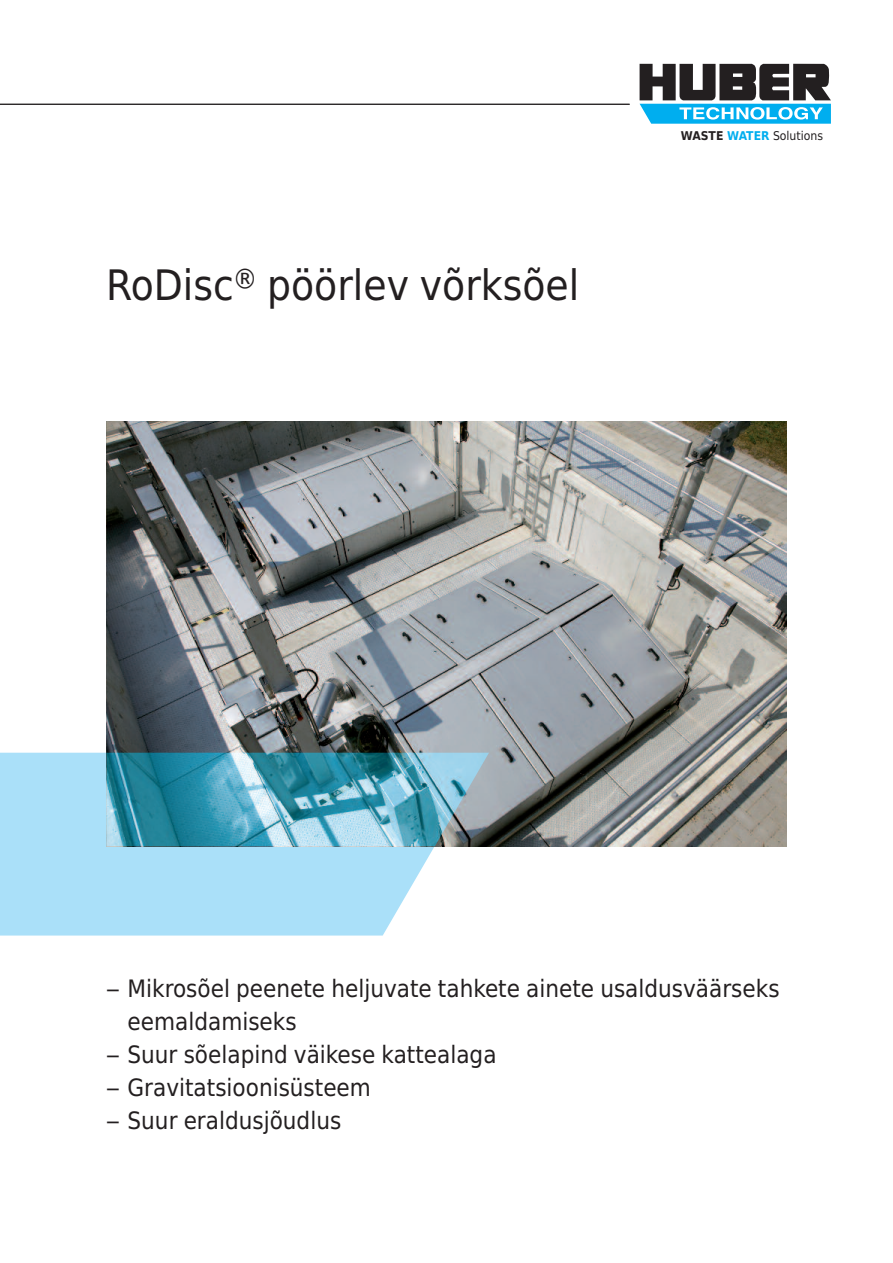
<style>
.page{position:relative;width:893px;height:1263px;background:#fff}
.page>*{position:absolute;margin:0;border:0;box-sizing:border-box;transform-origin:0 0}
.t1{font:42px "Huber Tec";color:#231f20}
.t2{font:24px/33px "Huber Tec";color:#231f20}
.t3{font:12.15px "Huber Tec";color:#231f20}
.s1{font-weight:700}
.s2{font-weight:700;color:#00aeef}
</style>
<div class="page">
<svg style="left:640px;top:64px;width:191px;height:60px"></svg>
<hr style="left:0;top:104px;width:630px;height:1px;background:#231f20">
<svg style="left:0;top:753px;width:489px;height:182px;background:#b4e3f9"></svg>
<img style="left:106px;top:421px;width:681px;height:425px">
<img style="left:106px;top:753px;width:383px;height:93px">
<h1 class="t1" style="left:106px;top:261px;width:474px">RoDisc® pöörlev võrksõel</h1>
<p class="t3" style="left:681px;top:126px;width:144px"><span class="s1">WASTE</span> <span class="s2">WATER</span> Solutions</p>
<p class="t2" style="left:128px;top:972px;width:653px;text-indent:-21px">– Mikrosõel peenete heljuvate tahkete ainete usaldusväärseks eemaldamiseks</p>
<p class="t2" style="left:106px;top:1038px;width:392px">– Suur sõelapind väikese kattealaga</p>
<p class="t2" style="left:106px;top:1071px;width:266px">– Gravitatsioonisüsteem</p>
<p class="t2" style="left:106px;top:1104px;width:236px">– Suur eraldusjõudlus</p>
</div>
